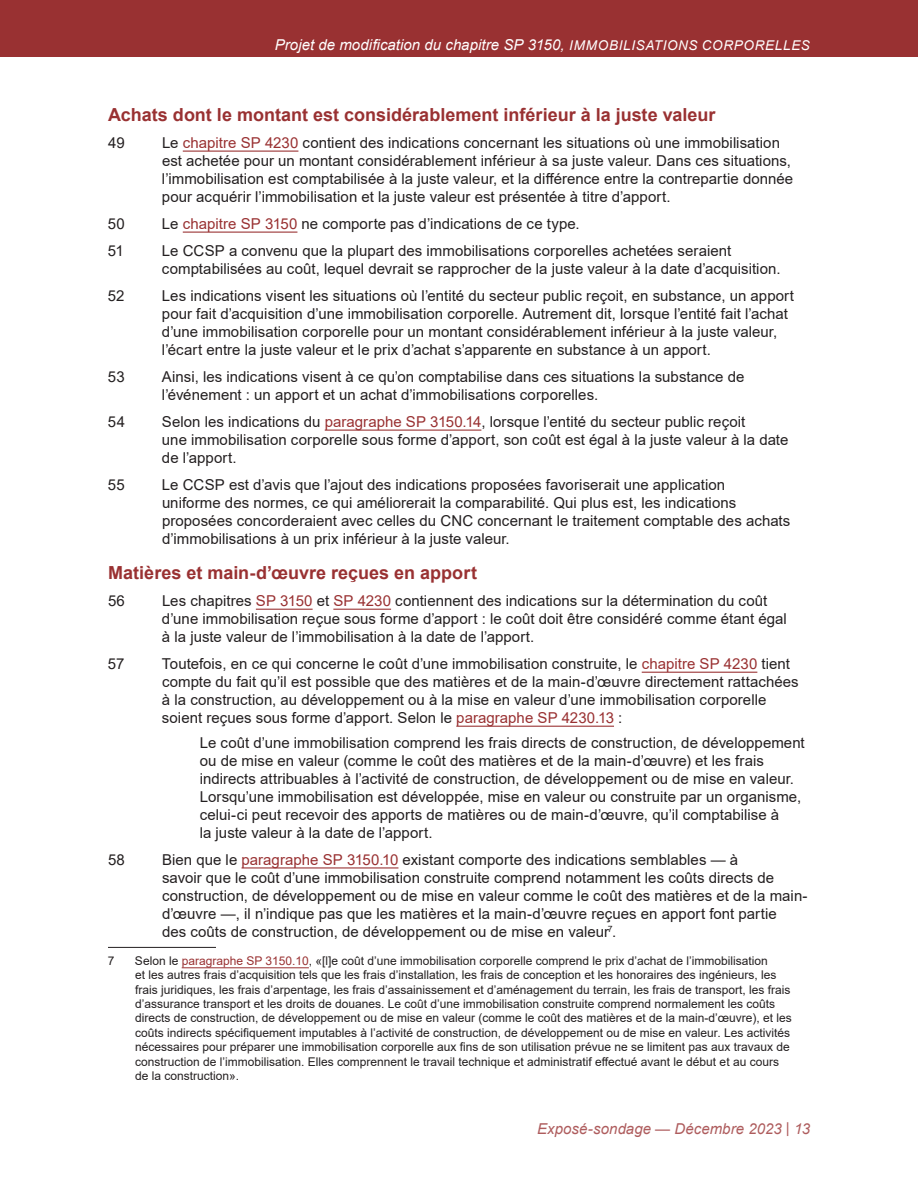
<style>
.page{position:relative;width:918px;height:1188px;background:#fff}
.page>*{position:absolute;margin:0;border:0;box-sizing:border-box;transform-origin:0 0}
.t1{font:700 18px "Arial";color:#993132}
.t2{font:15px/18px "Arial";letter-spacing:.005em;color:#231f20}
.t3{font:italic 15px "Arial";letter-spacing:.005em;color:#fff}
.t4{font:italic 15px "Arial";letter-spacing:.005em;color:#ae5c5d}
.t5{font:12px/14.4px "Arial";color:#231f20}
.s1{font-size:13.5px}
.s2{color:#993132}
</style>
<div class="page">
<div style="left:0;top:0;width:918px;height:57px;background:#993132"></div>
<hr style="left:183px;top:151px;width:115px;height:1px;background:#993132">
<hr style="left:183px;top:232px;width:114px;height:1px;background:#993132">
<hr style="left:325px;top:430px;width:156px;height:1px;background:#993132">
<hr style="left:256px;top:609px;width:57px;height:1px;background:#993132">
<hr style="left:333px;top:609px;width:58px;height:1px;background:#993132">
<hr style="left:642px;top:672px;width:115px;height:1px;background:#993132">
<hr style="left:456px;top:726px;width:158px;height:1px;background:#993132">
<hr style="left:242px;top:867px;width:156px;height:2px;background:#993132">
<hr style="left:108px;top:947px;width:108px;height:1px;background:#231f20">
<hr style="left:182px;top:967px;width:127px;height:1px;background:#993132">
<p class="t3" style="left:275px;top:35px;width:536px">Projet de modification du chapitre SP 3150, <span class="s1">IMMOBILISATIONS CORPORELLES</span></p>
<h3 class="t1" style="left:108px;top:102px;width:609px">Achats dont le montant est considérablement inférieur à la juste valeur</h3>
<p class="t2" style="left:108px;top:134px;width:18px">49</p>
<p class="t2" style="left:162px;top:134px;width:633px">Le <span class="s2">chapitre SP 4230</span> contient des indications concernant les situations où une immobilisation est achetée pour un montant considérablement inférieur à sa juste valeur. Dans ces situations, l’immobilisation est comptabilisée à la juste valeur, et la différence entre la contrepartie donnée pour acquérir l’immobilisation et la juste valeur est présentée à titre d’apport.</p>
<p class="t2" style="left:108px;top:215px;width:18px">50</p>
<p class="t2" style="left:162px;top:215px;width:419px">Le <span class="s2">chapitre SP 3150</span> ne comporte pas d’indications de ce type.</p>
<p class="t2" style="left:108px;top:242px;width:17px">51</p>
<p class="t2" style="left:162px;top:242px;width:620px">Le CCSP a convenu que la plupart des immobilisations corporelles achetées seraient comptabilisées au coût, lequel devrait se rapprocher de la juste valeur à la date d’acquisition.</p>
<p class="t2" style="left:108px;top:287px;width:18px">52</p>
<p class="t2" style="left:162px;top:287px;width:634px">Les indications visent les situations où l’entité du secteur public reçoit, en substance, un apport pour fait d’acquisition d’une immobilisation corporelle. Autrement dit, lorsque l’entité fait l’achat d’une immobilisation corporelle pour un montant considérablement inférieur à la juste valeur, l’écart entre la juste valeur et le prix d’achat s’apparente en substance à un apport.</p>
<p class="t2" style="left:108px;top:368px;width:18px">53</p>
<p class="t2" style="left:162px;top:368px;width:584px">Ainsi, les indications visent à ce qu’on comptabilise dans ces situations la substance de l’événement : un apport et un achat d’immobilisations corporelles.</p>
<p class="t2" style="left:108px;top:413px;width:19px">54</p>
<p class="t2" style="left:162px;top:413px;width:628px">Selon les indications du <span class="s2">paragraphe SP 3150.14</span>, lorsque l’entité du secteur public reçoit<br>une immobilisation corporelle sous forme d’apport, son coût est égal à la juste valeur à la date de l’apport.</p>
<p class="t2" style="left:108px;top:476px;width:18px">55</p>
<p class="t2" style="left:162px;top:476px;width:630px">Le CCSP est d’avis que l’ajout des indications proposées favoriserait une application<br>uniforme des normes, ce qui améliorerait la comparabilité. Qui plus est, les indications proposées concorderaient avec celles du CNC concernant le traitement comptable des achats d’immobilisations à un prix inférieur à la juste valeur.</p>
<h3 class="t1" style="left:108px;top:560px;width:370px">Matières et main-d’œuvre reçues en apport</h3>
<p class="t2" style="left:108px;top:592px;width:18px">56</p>
<p class="t2" style="left:162px;top:592px;width:626px">Les chapitres <span class="s2">SP 3150</span> et <span class="s2">SP 4230</span> contiennent des indications sur la détermination du coût d’une immobilisation reçue sous forme d’apport : le coût doit être considéré comme étant égal à la juste valeur de l’immobilisation à la date de l’apport.</p>
<p class="t2" style="left:108px;top:655px;width:18px">57</p>
<p class="t2" style="left:162px;top:655px;width:638px">Toutefois, en ce qui concerne le coût d’une immobilisation construite, le <span class="s2">chapitre SP 4230</span> tient compte du fait qu’il est possible que des matières et de la main-d’œuvre directement rattachées à la construction, au développement ou à la mise en valeur d’une immobilisation corporelle soient reçues sous forme d’apport. Selon le <span class="s2">paragraphe SP 4230.13</span> :</p>
<p class="t2" style="left:200px;top:734px;width:606px">Le coût d’une immobilisation comprend les frais directs de construction, de développement ou de mise en valeur (comme le coût des matières et de la main-d’œuvre) et les frais indirects attribuables à l’activité de construction, de développement ou de mise en valeur.</p>
<p class="t2" style="left:200px;top:788px;width:603px">Lorsqu’une immobilisation est développée, mise en valeur ou construite par un organisme, celui-ci peut recevoir des apports de matières ou de main-d’œuvre, qu’il comptabilise à<br>la juste valeur à la date de l’apport.</p>
<p class="t2" style="left:108px;top:851px;width:18px">58</p>
<p class="t2" style="left:162px;top:851px;width:647px">Bien que le <span class="s2">paragraphe SP 3150.10</span> existant comporte des indications semblables — à<br>savoir que le coût d’une immobilisation construite comprend notamment les coûts directs de construction, de développement ou de mise en valeur comme le coût des matières et de la main&shy;d’œuvre —, il n’indique pas que les matières et la main-d’œuvre reçues en apport font partie<br>des coûts de construction, de développement ou de mise en valeur<sup>7</sup>.</p>
<p class="t5" style="left:108px;top:953px;width:8px">7</p>
<p class="t5" style="left:135px;top:953px;width:658px">Selon le <span class="s2">paragraphe SP 3150.10</span>, «[l]e coût d’une immobilisation corporelle comprend le prix d’achat de l’immobilisation<br>et les autres frais d’acquisition tels que les frais d’installation, les frais de conception et les honoraires des ingénieurs, les frais juridiques, les frais d’arpentage, les frais d’assainissement et d’aménagement du terrain, les frais de transport, les frais d’assurance transport et les droits de douanes. Le coût d’une immobilisation construite comprend normalement les coûts directs de construction, de développement ou de mise en valeur (comme le coût des matières et de la main-d’œuvre), et les coûts indirects spécifiquement imputables à l’activité de construction, de développement ou de mise en valeur. Les activités nécessaires pour préparer une immobilisation corporelle aux fins de son utilisation prévue ne se limitent pas aux travaux de construction de l’immobilisation. Elles comprennent le travail technique et administratif effectué avant le début et au cours de la construction».</p>
<p class="t4" style="left:537px;top:1119px;width:274px">Exposé-sondage — Décembre 2023 | 13</p>
</div>
